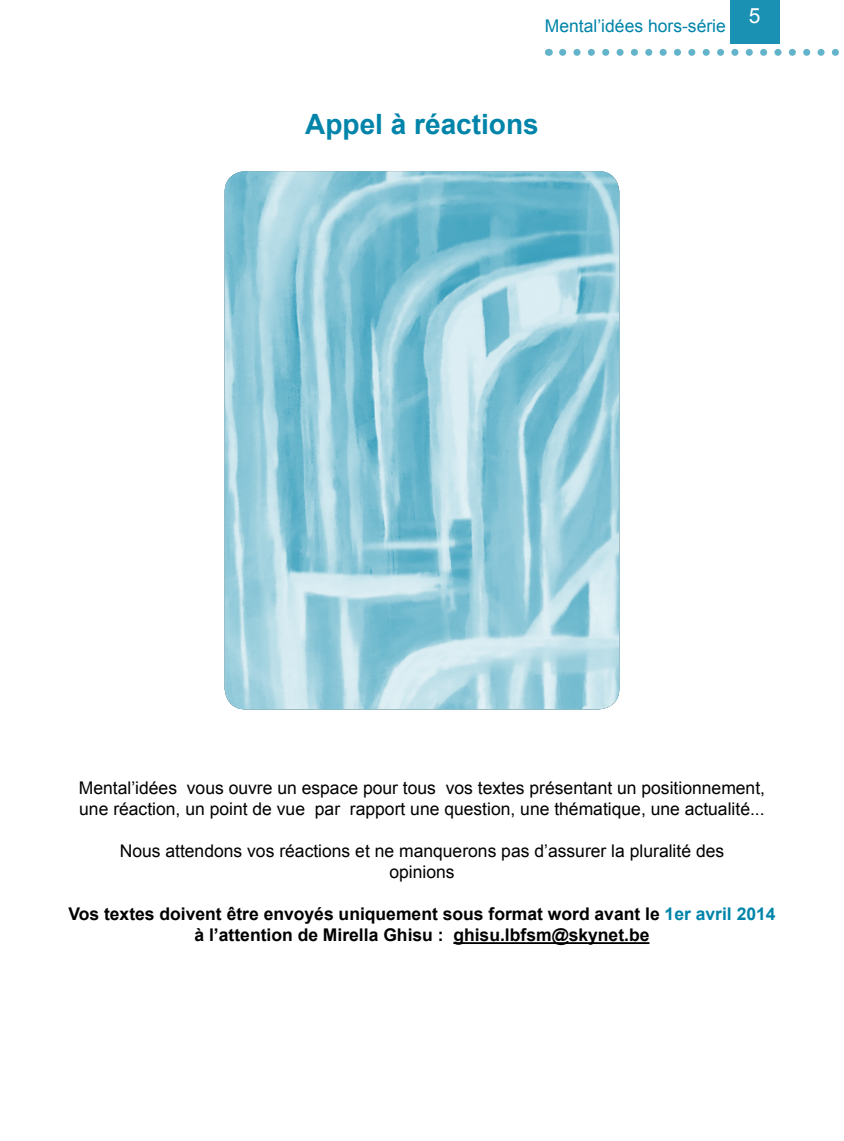
<style>
.page{position:relative;width:844px;height:1141px;background:#fff}
.page>*{position:absolute;margin:0;border:0;box-sizing:border-box;transform-origin:0 0}
.t1{font:700 28px "Arial";color:#0084a9}
.t2{font:21px "Arial";color:#fff}
.t3{font:17.5px/21px "Arial";color:#000}
.t4{font:700 17.5px/21px "Arial";color:#000;text-align:center}
.t5{font:17.5px "Arial";color:#0084a9}
.s1{color:#0084a9}
</style>
<div class="page">
<svg style="left:562px;top:49px;width:277px;height:7px"></svg>
<div style="left:729px;top:0;width:50px;height:43px;background:#1a90b2"></div>
<hr style="left:453px;top:942px;width:196px;height:2px;background:#000">
<img style="left:224px;top:171px;width:395px;height:538px">
<p class="t5" style="left:544px;top:15px;width:182px">Mental’idées hors-série</p>
<p class="t2" style="left:748px;top:2px;width:13px">5</p>
<h1 class="t1" style="left:305px;top:106px;width:235px">Appel à réactions</h1>
<p class="t3" style="left:79px;top:778px;width:687px">Mental’idées vous ouvre un espace pour tous vos textes présentant un positionnement, une réaction, un point de vue par rapport une question, une thématique, une actualité...</p>
<p class="t3" style="left:120px;top:841px;width:606px;text-align:center">Nous attendons vos réactions et ne manquerons pas d’assurer la pluralité des opinions</p>
<p class="t4" style="left:68px;top:904px;width:708px">Vos textes doivent être envoyés uniquement sous format word avant le <span class="s1">1er avril 2014 </span>à l’attention de Mirella Ghisu : ghisu.lbfsm@skynet.be</p>
</div>
